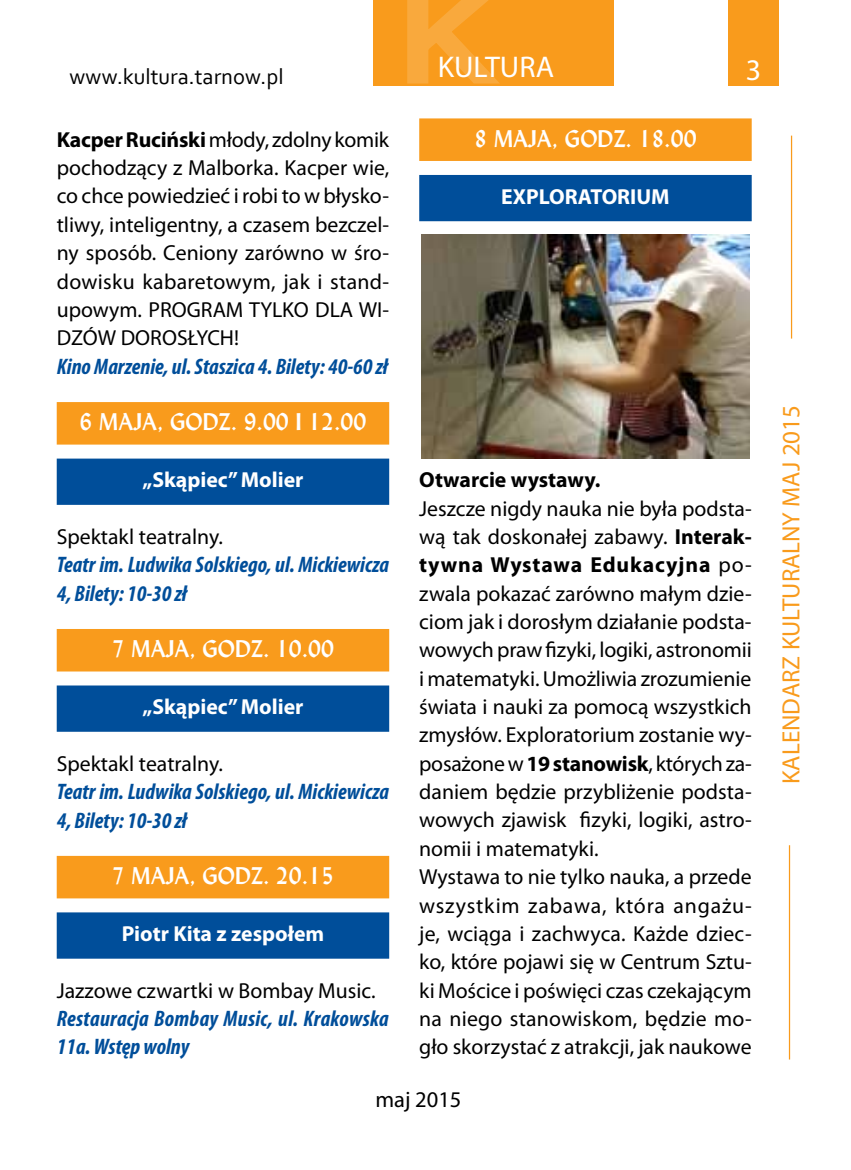
<style>
.page{position:relative;width:851px;height:1170px;background:#fff}
.page>*{position:absolute;margin:0;border:0;box-sizing:border-box;transform-origin:0 0}
.t1{font:30px "Myriad Pro";color:#fff}
.t2{font:25px "Myriad Pro";color:#f99b1c}
.t3{font:italic 700 condensed 22.5px/28.2px "Myriad Pro";color:#004e9a}
.t4{font:700 22.5px "Lydian PL";color:#fff}
.t5{font:22.5px "Corbel";color:#000}
.t6{font:22.5px "Myriad Pro";color:#000}
.t7{font:21.75px/28.2px "Myriad Pro";color:#000;text-align:justify}
.t8{font:700 21.75px "Myriad Pro";color:#fff}
.t9{font:700 21.75px "Myriad Pro";color:#000}
.s1{font-weight:700}
</style>
<div class="page">
<div style="left:373px;top:0;width:241px;height:85px;background:#f99b1c"></div>
<svg style="left:404px;top:0;width:164px;height:86px"></svg>
<div style="left:728px;top:0;width:50px;height:85px;background:#f99b1c"></div>
<hr style="left:790px;top:136px;width:2px;height:202px;background:#f99b1c">
<hr style="left:788px;top:845px;width:2px;height:214px;background:#f99b1c">
<div style="left:57px;top:402px;width:332px;height:42px;background:#f99b1c"></div>
<div style="left:57px;top:458px;width:332px;height:47px;background:#004e9a"></div>
<div style="left:57px;top:629px;width:332px;height:42px;background:#f99b1c"></div>
<div style="left:57px;top:685px;width:332px;height:46px;background:#004e9a"></div>
<div style="left:57px;top:855px;width:332px;height:43px;background:#f99b1c"></div>
<div style="left:57px;top:912px;width:332px;height:46px;background:#004e9a"></div>
<div style="left:419px;top:118px;width:332px;height:43px;background:#f99b1c"></div>
<div style="left:419px;top:175px;width:332px;height:46px;background:#004e9a"></div>
<img style="left:422px;top:234px;width:327px;height:225px">
<p class="t5" style="left:70px;top:62px;width:215px">www.kultura.tarnow.pl</p>
<p class="t7" style="left:57px;top:125px;width:334px"><span class="s1">Kacper Ruciński</span> młody, zdolny komik pochodzący z Malborka. Kacper wie, co chce powiedzieć i robi to w błysko&shy;tliwy, inteligentny, a czasem bezczel&shy;ny sposób. Ceniony zarówno w śro&shy;dowisku kabaretowym, jak i stand&shy;upowym. PROGRAM TYLKO DLA WI-DZÓW DOROSŁYCH!</p>
<p class="t3" style="left:57px;top:351px;width:332px">Kino Marzenie, ul. Staszica 4. Bilety: 40-60 zł</p>
<p class="t4" style="left:79px;top:407px;width:288px">6 MAJA, GODZ. 9.00 I 12.00</p>
<p class="t8" style="left:142px;top:465px;width:163px">„Skąpiec” Molier</p>
<p class="t7" style="left:57px;top:522px;width:168px">Spektakl teatralny.</p>
<p class="t3" style="left:57px;top:550px;width:334px">Teatr im. Ludwika Solskiego, ul. Mickiewicza<br>4, Bilety: 10-30 zł</p>
<p class="t4" style="left:112px;top:634px;width:224px">7 MAJA, GODZ. 10.00</p>
<p class="t8" style="left:142px;top:692px;width:163px">„Skąpiec” Molier</p>
<p class="t7" style="left:57px;top:749px;width:168px">Spektakl teatralny.</p>
<p class="t3" style="left:57px;top:777px;width:334px">Teatr im. Ludwika Solskiego, ul. Mickiewicza<br>4, Bilety: 10-30 zł</p>
<p class="t4" style="left:112px;top:861px;width:224px">7 MAJA, GODZ. 20.15</p>
<p class="t8" style="left:122px;top:919px;width:204px">Piotr Kita z zespołem</p>
<p class="t7" style="left:57px;top:975px;width:320px">Jazzowe czwartki w Bombay Music.</p>
<p class="t3" style="left:57px;top:1003px;width:333px">Restauracja Bombay Music, ul. Krakowska<br>11a. Wstęp wolny</p>
<h1 class="t1" style="left:437px;top:48px;width:118px">KULTURA</h1>
<h1 class="t1" style="left:745px;top:51px;width:17px">3</h1>
<p class="t4" style="left:474px;top:124px;width:224px">8 MAJA, GODZ. 18.00</p>
<p class="t8" style="left:501px;top:182px;width:170px">EXPLORATORIUM</p>
<p class="t9" style="left:419px;top:465px;width:183px">Otwarcie wystawy.</p>
<p class="t7" style="left:419px;top:493px;width:334px;text-align:left">Jeszcze nigdy nauka nie była podsta&shy;wą tak doskonałej zabawy. <span class="s1">Interak&shy;tywna Wystawa Edukacyjna</span> po&shy;zwala pokazać zarówno małym dzie&shy;ciom jak i dorosłym działanie podsta&shy;wowych praw fizyki, logiki, astronomii i matematyki. Umożliwia zrozumienie świata i nauki za pomocą wszystkich zmysłów. Exploratorium zostanie wy&shy;posażone w <span class="s1">19 stanowisk</span>, których za&shy;daniem będzie przybliżenie podsta&shy;wowych zjawisk fizyki, logiki, astro&shy;nomii i matematyki.<br>Wystawa to nie tylko nauka, a przede wszystkim zabawa, która angażu&shy;je, wciąga i zachwyca. Każde dziec&shy;ko, które pojawi się w Centrum Sztu&shy;ki Mościce i poświęci czas czekającym na niego stanowiskom, będzie mo&shy;gło skorzystać z atrakcji, jak naukowe</p>
<p class="t6" style="left:375px;top:1085px;width:88px">maj 2015</p>
<p class="t2" style="left:775px;top:784px;width:381px;rotate:-90deg">KALENDARZ KULTURALNY MAJ 2015</p>
</div>
